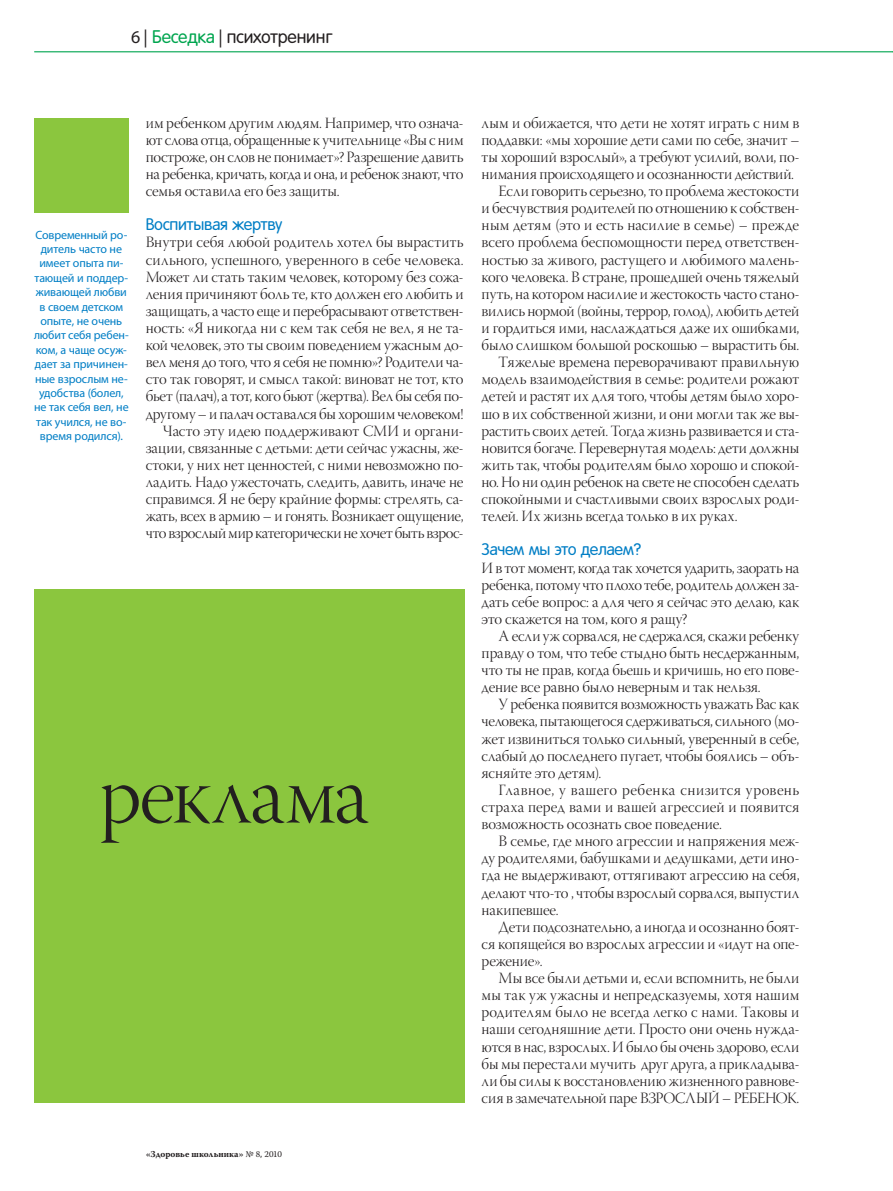
<style>
.page{position:relative;width:893px;height:1191px;background:#fff}
.page>*{position:absolute;margin:0;border:0;box-sizing:border-box;transform-origin:0 0}
._00_text_antiq{font:84px "Warnock Pro Light Disp";letter-spacing:-.025em;color:#231f20}
.t1{font:18px "Rotonda";letter-spacing:-.015em;color:#231f20}
._08_podzag{font:16.5px "Rotonda";letter-spacing:-.025em;color:#007ec5}
._00_text_antiq-2{font:15.6px/17.1px "Warnock Pro Light Disp";letter-spacing:-.015em;color:#231f20;text-align:justify}
._01_stroka{font:15.6px/17.1px "Warnock Pro Light Disp";letter-spacing:-.02em;color:#231f20;text-align:justify}
._06_podpis_C{font:12px/14.4px "Myriad Pro";letter-spacing:-.01em;color:#007ec5;text-align:center}
.t2{font:700 9px "Warnock Pro";letter-spacing:-.005em;color:#231f20}
.s1{font-family:"Myriad Pro"}
.s2{color:#00a54f}
.s3{font-weight:400}
</style>
<div class="page">
<hr style="left:35px;top:51px;width:858px;height:1px;background:#00a54f">
<div style="left:34px;top:589px;width:430px;height:513px;background:#8bc63e"></div>
<div style="left:34px;top:118px;width:95px;height:95px;background:#8bc63e"></div>
<p class="t1" style="left:131px;top:27px;width:203px"><span class="s1">6 |</span> <span class="s2">Беседка</span> <span class="s1">|</span> психотренинг</p>
<p class="_06_podpis_C" style="left:34px;top:227px;width:96px">Современный ро&shy;дитель часто не имеет опыта пи&shy;тающей и поддер&shy;живающей любви в своем детском опыте, не очень любит себя ребен&shy;ком, а чаще осуж&shy;дает за причинен&shy;ные взрослым не&shy;удобства (болел, не так себя вел, не так учился, не во&shy;время родился).</p>
<p class="_00_text_antiq-2" style="left:146px;top:116px;width:319px">им ребенком другим людям. Например, что означа&shy;ют слова отца, обращенные к учительнице «Вы с ним построже, он слов не понимает»? Разрешение давить на ребенка, кричать, когда и она, и ребенок знают, что семья оставила его без защиты.</p>
<p class="_08_podzag" style="left:146px;top:215px;width:138px">Воспитывая жертву</p>
<p class="_01_stroka" style="left:146px;top:235px;width:319px">Внутри себя любой родитель хотел бы вырастить сильного, успешного, уверенного в себе человека.<br>Может ли стать таким человек, которому без сожа&shy;ления причиняют боль те, кто должен его любить и защищать, а часто еще и перебрасывают ответствен&shy;ность: «Я никогда ни с кем так себя не вел, я не та&shy;кой человек, это ты своим поведением ужасным до&shy;вел меня до того, что я себя не помню»? Родители ча&shy;сто так говорят, и смысл такой: виноват не тот, кто бьет (палач), а тот, кого бьют (жертва). Вел бы себя по&shy;другому – и палач оставался бы хорошим человеком!</p>
<p class="_00_text_antiq-2" style="left:146px;top:423px;width:319px;text-indent:17px">Часто эту идею поддерживают СМИ и органи&shy;зации, связанные с детьми: дети сейчас ужасны, же&shy;стоки, у них нет ценностей, с ними невозможно по&shy;ладить. Надо ужесточать, следить, давить, иначе не справимся. Я не беру крайние формы: стрелять, са&shy;жать, всех в армию – и гонять. Возникает ощущение, что взрослый мир категорически не хочет быть взрос-</p>
<p class="_00_text_antiq" style="left:99px;top:749px;width:271px">реклама</p>
<p class="t2" style="left:146px;top:1148px;width:138px">«Здоровье школьника» <span class="s3">№ 8, 2010</span></p>
<p class="_00_text_antiq-2" style="left:482px;top:116px;width:319px">лым и обижается, что дети не хотят играть с ним в поддавки: «мы хорошие дети сами по себе, значит – ты хороший взрослый», а требуют усилий, воли, по&shy;нимания происходящего и осознанности действий.</p>
<p class="_00_text_antiq-2" style="left:482px;top:184px;width:319px;text-indent:17px">Если говорить серьезно, то проблема жестокости и бесчувствия родителей по отношению к собствен&shy;ным детям (это и есть насилие в семье) – прежде всего проблема беспомощности перед ответствен&shy;ностью за живого, растущего и любимого малень&shy;кого человека. В стране, прошедшей очень тяжелый путь, на котором насилие и жестокость часто стано&shy;вились нормой (войны, террор, голод), любить детей и гордиться ими, наслаждаться даже их ошибками, было слишком большой роскошью – вырастить бы.</p>
<p class="_00_text_antiq-2" style="left:482px;top:355px;width:319px;text-indent:17px">Тяжелые времена переворачивают правильную модель взаимодействия в семье: родители рожают детей и растят их для того, чтобы детям было хоро&shy;шо в их собственной жизни, и они могли так же вы&shy;растить своих детей. Тогда жизнь развивается и ста&shy;новится богаче. Перевернутая модель: дети должны жить так, чтобы родителям было хорошо и спокой&shy;но. Но ни один ребенок на свете не способен сделать спокойными и счастливыми своих взрослых роди&shy;телей. Их жизнь всегда только в их руках.</p>
<p class="_08_podzag" style="left:482px;top:540px;width:161px">Зачем мы это делаем?</p>
<p class="_01_stroka" style="left:482px;top:560px;width:319px">И в тот момент, когда так хочется ударить, заорать на ребенка, потому что плохо тебе, родитель должен за&shy;дать себе вопрос: а для чего я сейчас это делаю, как это скажется на том, кого я ращу?</p>
<p class="_00_text_antiq-2" style="left:482px;top:629px;width:319px;text-indent:17px">А если уж сорвался, не сдержался, скажи ребенку правду о том, что тебе стыдно быть несдержанным, что ты не прав, когда бьешь и кричишь, но его пове&shy;дение все равно было неверным и так нельзя.</p>
<p class="_00_text_antiq-2" style="left:482px;top:697px;width:319px;text-indent:17px">У ребенка появится возможность уважать Вас как человека, пытающегося сдерживаться, сильного (мо&shy;жет извиниться только сильный, уверенный в себе, слабый до последнего пугает, чтобы боялись – объ&shy;ясняйте это детям).</p>
<p class="_00_text_antiq-2" style="left:482px;top:782px;width:319px;text-indent:17px">Главное, у вашего ребенка снизится уровень страха перед вами и вашей агрессией и появится возможность осознать свое поведение.</p>
<p class="_00_text_antiq-2" style="left:482px;top:834px;width:319px;text-indent:17px">В семье, где много агрессии и напряжения меж&shy;ду родителями, бабушками и дедушками, дети ино&shy;гда не выдерживают, оттягивают агрессию на себя, делают что-то , чтобы взрослый сорвался, выпустил накипевшее.</p>
<p class="_00_text_antiq-2" style="left:482px;top:919px;width:319px;text-indent:17px">Дети подсознательно, а иногда и осознанно боят&shy;ся копящейся во взрослых агрессии и «идут на опе&shy;режение».</p>
<p class="_00_text_antiq-2" style="left:482px;top:971px;width:319px;text-indent:17px">Мы все были детьми и, если вспомнить, не были мы так уж ужасны и непредсказуемы, хотя нашим родителям было не всегда легко с нами. Таковы и наши сегодняшние дети. Просто они очень нужда&shy;ются в нас, взрослых. И было бы очень здорово, если бы мы перестали мучить друг друга, а прикладыва&shy;ли бы силы к восстановлению жизненного равнове&shy;сия в замечательной паре ВЗРОСЛЫЙ – РЕБЕНОК.</p>
</div>
